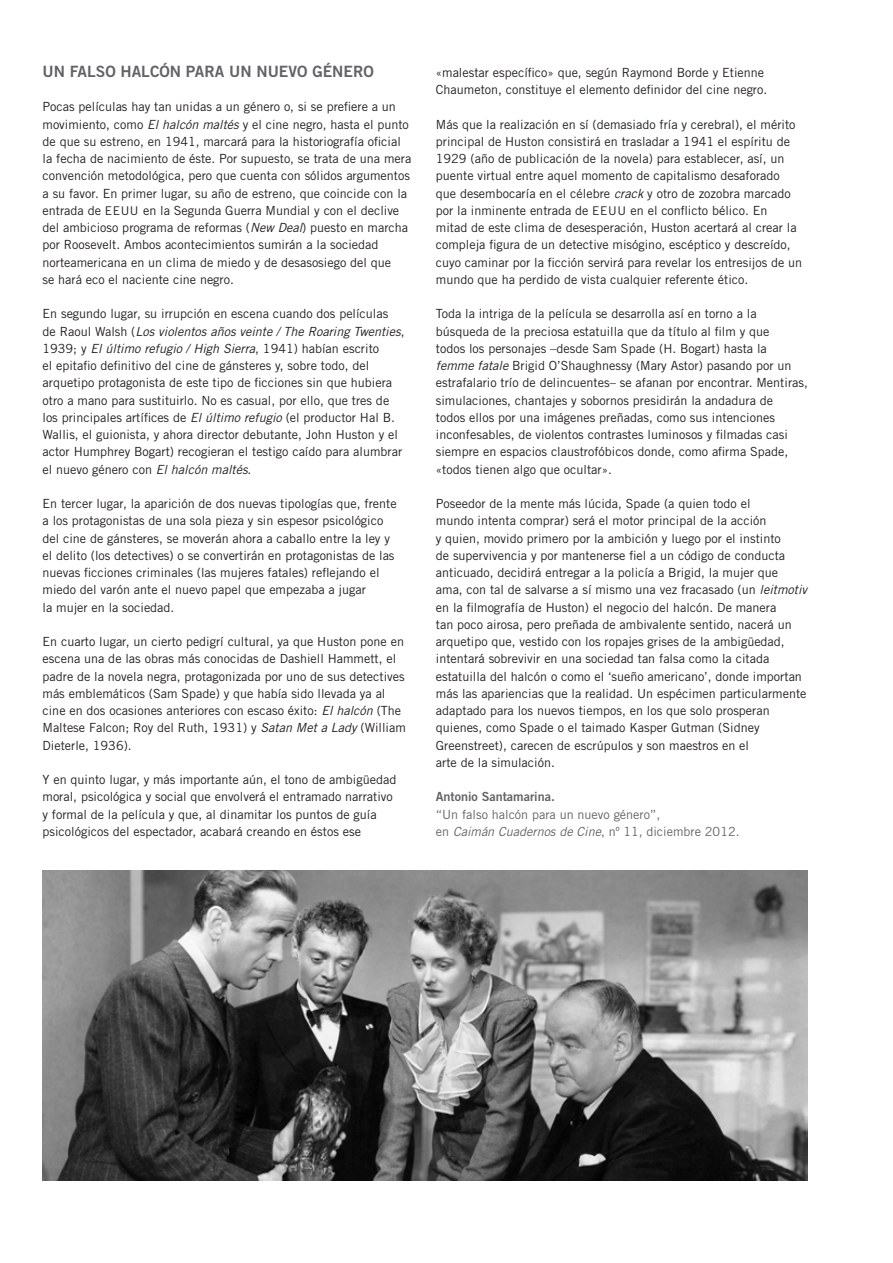
<style>
.page{position:relative;width:893px;height:1263px;background:#fff}
.page>*{position:absolute;margin:0;border:0;box-sizing:border-box;transform-origin:0 0}
.t1{font:15.6px "Trade Gothic LT Std Bd 2";color:#636366}
.t2{font:12.6px/17.2px "Trade Gothic LT Std";color:#231f20}
.t3{font:12.6px/17.2px "Trade Gothic LT Std";color:#636366}
.t4{font:12.6px "Trade Gothic LT Std Bd 2";color:#636366}
.s1{font-style:italic}
.s2{font-size:12px}
.s3{font-weight:300}
</style>
<div class="page">
<img style="left:43px;top:870px;width:765px;height:311px">
<p class="t1" style="left:43px;top:62px;width:333px">UN FALSO HALCÓN PARA UN NUEVO GÉNERO</p>
<p class="t2" style="left:43px;top:98px;width:370px">Pocas películas hay tan unidas a un género o, si se prefiere a un movimiento, como <span class="s1">El halcón maltés</span> y el cine negro, hasta el punto de que su estreno, en 1941, marcará para la historiografía oficial la fecha de nacimiento de éste. Por supuesto, se trata de una mera convención metodológica, pero que cuenta con sólidos argumentos a su favor. En primer lugar, su año de estreno, que coincide con la entrada de <span class="s2">EEUU</span> en la Segunda Guerra Mundial y con el declive del ambicioso programa de reformas (<span class="s1">New Deal</span>) puesto en marcha por Roosevelt. Ambos acontecimientos sumirán a la sociedad norteamericana en un clima de miedo y de desasosiego del que<br>se hará eco el naciente cine negro.</p>
<p class="t2" style="left:43px;top:305px;width:363px">En segundo lugar, su irrupción en escena cuando dos películas de Raoul Walsh (<span class="s1">Los violentos años veinte / The Roaring Twenties</span>, 1939; y <span class="s1">El último refugio / High Sierra</span>, 1941) habían escrito<br>el epitafio definitivo del cine de gánsteres y, sobre todo, del arquetipo protagonista de este tipo de ficciones sin que hubiera otro a mano para sustituirlo. No es casual, por ello, que tres de los principales artífices de <span class="s1">El último refugio</span> (el productor Hal B.<br>Wallis, el guionista, y ahora director debutante, John Huston y el actor Humphrey Bogart) recogieran el testigo caído para alumbrar el nuevo género con <span class="s1">El halcón maltés</span>.</p>
<p class="t2" style="left:43px;top:495px;width:356px">En tercer lugar, la aparición de dos nuevas tipologías que, frente a los protagonistas de una sola pieza y sin espesor psicológico del cine de gánsteres, se moverán ahora a caballo entre la ley y el delito (los detectives) o se convertirán en protagonistas de las nuevas ficciones criminales (las mujeres fatales) reflejando el miedo del varón ante el nuevo papel que empezaba a jugar<br>la mujer en la sociedad.</p>
<p class="t2" style="left:43px;top:633px;width:365px">En cuarto lugar, un cierto pedigrí cultural, ya que Huston pone en escena una de las obras más conocidas de Dashiell Hammett, el padre de la novela negra, protagonizada por uno de sus detectives más emblemáticos (Sam Spade) y que había sido llevada ya al cine en dos ocasiones anteriores con escaso éxito: <span class="s1">El halcón</span> (The Maltese Falcon; Roy del Ruth, 1931) y <span class="s1">Satan Met a Lady</span> (William Dieterle, 1936).</p>
<p class="t2" style="left:43px;top:771px;width:355px">Y en quinto lugar, y más importante aún, el tono de ambigüedad moral, psicológica y social que envolverá el entramado narrativo y formal de la película y que, al dinamitar los puntos de guía psicológicos del espectador, acabará creando en éstos ese</p>
<p class="t2" style="left:436px;top:63px;width:333px"><span class="s3">«</span>malestar específico<span class="s3">»</span> que, según Raymond Borde y Etienne<br>Chaumeton, constituye el elemento definidor del cine negro.</p>
<p class="t2" style="left:436px;top:115px;width:368px">Más que la realización en sí (demasiado fría y cerebral), el mérito principal de Huston consistirá en trasladar a 1941 el espíritu de 1929 (año de publicación de la novela) para establecer, así, un puente virtual entre aquel momento de capitalismo desaforado que desembocaría en el célebre <span class="s1">crack</span> y otro de zozobra marcado por la inminente entrada de <span class="s2">EEUU</span> en el conflicto bélico. En<br>mitad de este clima de desesperación, Huston acertará al crear la compleja figura de un detective misógino, escéptico y descreído, cuyo caminar por la ficción servirá para revelar los entresijos de un mundo que ha perdido de vista cualquier referente ético.</p>
<p class="t2" style="left:436px;top:305px;width:374px">Toda la intriga de la película se desarrolla así en torno a la búsqueda de la preciosa estatuilla que da título al film y que<br>todos los personajes –desde Sam Spade (H. Bogart) hasta la<br><span class="s1">femme fatale</span> Brigid O’Shaughnessy (Mary Astor) pasando por un estrafalario trío de delincuentes– se afanan por encontrar. Mentiras, simulaciones, chantajes y sobornos presidirán la andadura de<br>todos ellos por una imágenes preñadas, como sus intenciones inconfesables, de violentos contrastes luminosos y filmadas casi siempre en espacios claustrofóbicos donde, como afirma Spade, <span class="s3">«</span>todos tienen algo que ocultar<span class="s3">»</span>.</p>
<p class="t2" style="left:436px;top:495px;width:373px">Poseedor de la mente más lúcida, Spade (a quien todo el<br>mundo intenta comprar) será el motor principal de la acción<br>y quien, movido primero por la ambición y luego por el instinto<br>de supervivencia y por mantenerse fiel a un código de conducta anticuado, decidirá entregar a la policía a Brigid, la mujer que ama, con tal de salvarse a sí mismo una vez fracasado (un <span class="s1">leitmotiv </span>en la filmografía de Huston) el negocio del halcón. De manera<br>tan poco airosa, pero preñada de ambivalente sentido, nacerá un arquetipo que, vestido con los ropajes grises de la ambigüedad, intentará sobrevivir en una sociedad tan falsa como la citada estatuilla del halcón o como el ‘sueño americano’, donde importan más las apariencias que la realidad. Un espécimen particularmente adaptado para los nuevos tiempos, en los que solo prosperan quienes, como Spade o el taimado Kasper Gutman (Sidney Greenstreet), carecen de escrúpulos y son maestros en el<br>arte de la simulación.</p>
<p class="t4" style="left:436px;top:789px;width:120px">Antonio Santamarina.</p>
<p class="t3" style="left:436px;top:805px;width:305px">“Un falso halcón para un nuevo género”,<br>en <span class="s1">Caimán Cuadernos de Cine</span>, nº 11, diciembre 2012.</p>
</div>
